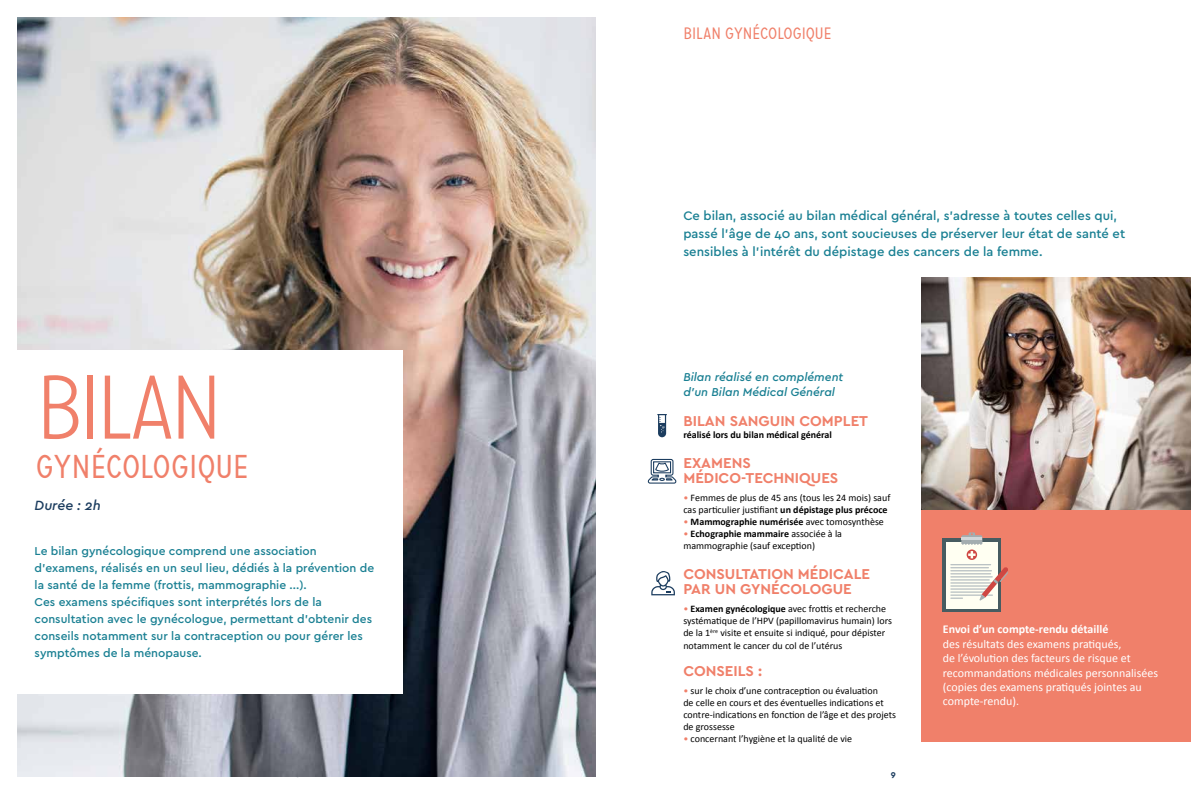
<style>
.page{position:relative;width:1191px;height:794px;background:#fff}
.page>*{position:absolute;margin:0;border:0;box-sizing:border-box;transform-origin:0 0}
.t1{font:200 90px "Carrosserie";letter-spacing:-.05em;color:#f0806a}
.t2{font:300 33px "Carrosserie";color:#f0806a}
.t3{font:300 16.5px "Carrosserie";color:#f0806a}
.t4{font:700 15px/15px "Cera Pro";color:#f0806a}
.t5{font:italic 500 14px "Cera Pro";color:#1c3d5f}
.t6{font:500 13px/18px "Cera Pro";color:#1a8093}
.t7{font:500 12px/17px "Cera Pro";color:#1a8093}
.t8{font:12px/14.4px "Calibri";color:#fff}
.t9{font:italic 500 12px/15px "Cera Pro";color:#1a8093}
.t10{font:700 12px "Calibri";color:#fff}
.t11{font:10px/12px "Calibri";color:#000}
.t12{font:700 10px "Calibri";color:#000}
.t13{font:700 9px "Cera Pro";color:#1c3d5f}
.s1{color:#f0806a}
.s2{font-weight:700}
.s3{font-weight:400;color:#f0806a}
.s4{font-weight:400}
</style>
<div class="page">
<img style="left:17px;top:17px;width:578px;height:760px">
<div style="left:8px;top:350px;width:395px;height:343px;background:#fff"></div>
<div style="left:921px;top:509px;width:270px;height:232px;background:#f0806a"></div>
<img style="left:921px;top:277px;width:270px;height:232px">
<svg style="left:943px;top:538px;width:58px;height:74px"></svg>
<div style="left:946px;top:542px;width:51px;height:66px;background:#fffff2"></div>
<svg style="left:961px;top:532px;width:21px;height:13px"></svg>
<hr style="left:961px;top:537px;width:21px;height:2px;background:#d1d6d9">
<svg style="left:966px;top:549px;width:11px;height:11px"></svg>
<svg style="left:968px;top:551px;width:7px;height:7px"></svg>
<hr style="left:950px;top:564px;width:41px;height:1px;background:#bac2c4">
<hr style="left:950px;top:567px;width:39px;height:1px;background:#bac2c4">
<hr style="left:950px;top:570px;width:42px;height:1px;background:#bac2c4">
<hr style="left:950px;top:573px;width:41px;height:1px;background:#bac2c4">
<hr style="left:950px;top:576px;width:42px;height:1px;background:#bac2c4">
<hr style="left:950px;top:579px;width:39px;height:1px;background:#bac2c4">
<hr style="left:950px;top:582px;width:43px;height:1px;background:#bac2c4">
<hr style="left:950px;top:585px;width:42px;height:1px;background:#bac2c4">
<hr style="left:950px;top:588px;width:39px;height:2px;background:#bac2c4">
<hr style="left:950px;top:591px;width:39px;height:2px;background:#bac2c4">
<hr style="left:950px;top:594px;width:43px;height:2px;background:#bac2c4">
<svg style="left:950px;top:597px;width:13px;height:2px"></svg>
<svg style="left:979px;top:567px;width:29px;height:34px"></svg>
<svg style="left:651px;top:571px;width:24px;height:24px"></svg>
<svg style="left:647px;top:458px;width:30px;height:26px"></svg>
<svg style="left:657px;top:414px;width:10px;height:23px"></svg>
<h1 class="t1" style="left:36px;top:354px;width:188px">BILAN</h1>
<h2 class="t2" style="left:36px;top:446px;width:214px">GYNÉCOLOGIQUE</h2>
<h3 class="t5" style="left:35px;top:495px;width:68px">Durée : 2h</h3>
<p class="t7" style="left:35px;top:541px;width:341px">Le bilan gynécologique comprend une association d’examens, réalisés en un seul lieu, dédiés à la prévention de la santé de la femme (frottis, mammographie ...).<br>Ces examens spécifiques sont interprétés lors de la consultation avec le gynécologue, permettant d’obtenir des conseils notamment sur la contraception ou pour gérer les symptômes de la ménopause.</p>
<h3 class="t3" style="left:683px;top:24px;width:149px">BILAN GYNÉCOLOGIQUE</h3>
<h3 class="t6" style="left:683px;top:206px;width:443px">Ce bilan, associé au bilan médical général, s’adresse à toutes celles qui, passé l’âge de 40 ans, sont soucieuses de préserver leur état de santé et sensibles à l’intérêt du dépistage des cancers de la femme.</h3>
<p class="t9" style="left:683px;top:369px;width:161px">Bilan réalisé en complément d’un Bilan Médical Général</p>
<h3 class="t4" style="left:683px;top:413px;width:186px">BILAN SANGUIN COMPLET</h3>
<p class="t12" style="left:683px;top:429px;width:150px">réalisé lors du bilan médical général</p>
<h3 class="t4" style="left:683px;top:455px;width:156px">EXAMENS<br>MÉDICO-TECHNIQUES</h3>
<p class="t11" style="left:683px;top:491px;width:208px"><span class="s1">•</span> Femmes de plus de 45 ans (tous les 24 mois) sauf cas particulier justifiant <span class="s2">un dépistage plus précoce</span></p>
<p class="t12" style="left:683px;top:516px;width:202px"><span class="s3">•</span> Mammographie numérisée <span class="s4">avec tomosynthèse</span></p>
<p class="t11" style="left:683px;top:527px;width:160px"><span class="s1">•</span> <span class="s2">Echographie mammaire</span> associée à la mammographie (sauf exception)</p>
<h3 class="t4" style="left:683px;top:566px;width:188px">CONSULTATION MÉDICALE<br>PAR UN GYNÉCOLOGUE</h3>
<p class="t11" style="left:683px;top:602px;width:210px"><span class="s1">•</span> <span class="s2">Examen gynécologique</span> avec frottis et recherche systématique de l’HPV (papillomavirus humain) lors de la 1<sup>ère</sup> visite et ensuite si indiqué, pour dépister notamment le cancer du col de l’utérus</p>
<h3 class="t4" style="left:683px;top:662px;width:80px">CONSEILS :</h3>
<p class="t11" style="left:683px;top:683px;width:214px"><span class="s1">•</span> sur le choix d’une contraception ou évaluation<br>de celle en cours et des éventuelles indications et contre-indications en fonction de l’âge et des projets de grossesse</p>
<p class="t11" style="left:683px;top:731px;width:170px"><span class="s1">•</span> concernant l’hygiène et la qualité de vie</p>
<p class="t13" style="left:890px;top:768px;width:7px">9</p>
<p class="t10" style="left:943px;top:622px;width:167px">Envoi d’un compte-rendu détaillé</p>
<p class="t8" style="left:943px;top:636px;width:217px">des résultats des examens pratiqués,<br>de l’évolution des facteurs de risque et recommandations médicales personnalisées (copies des examens pratiqués jointes au compte-rendu).</p>
</div>
